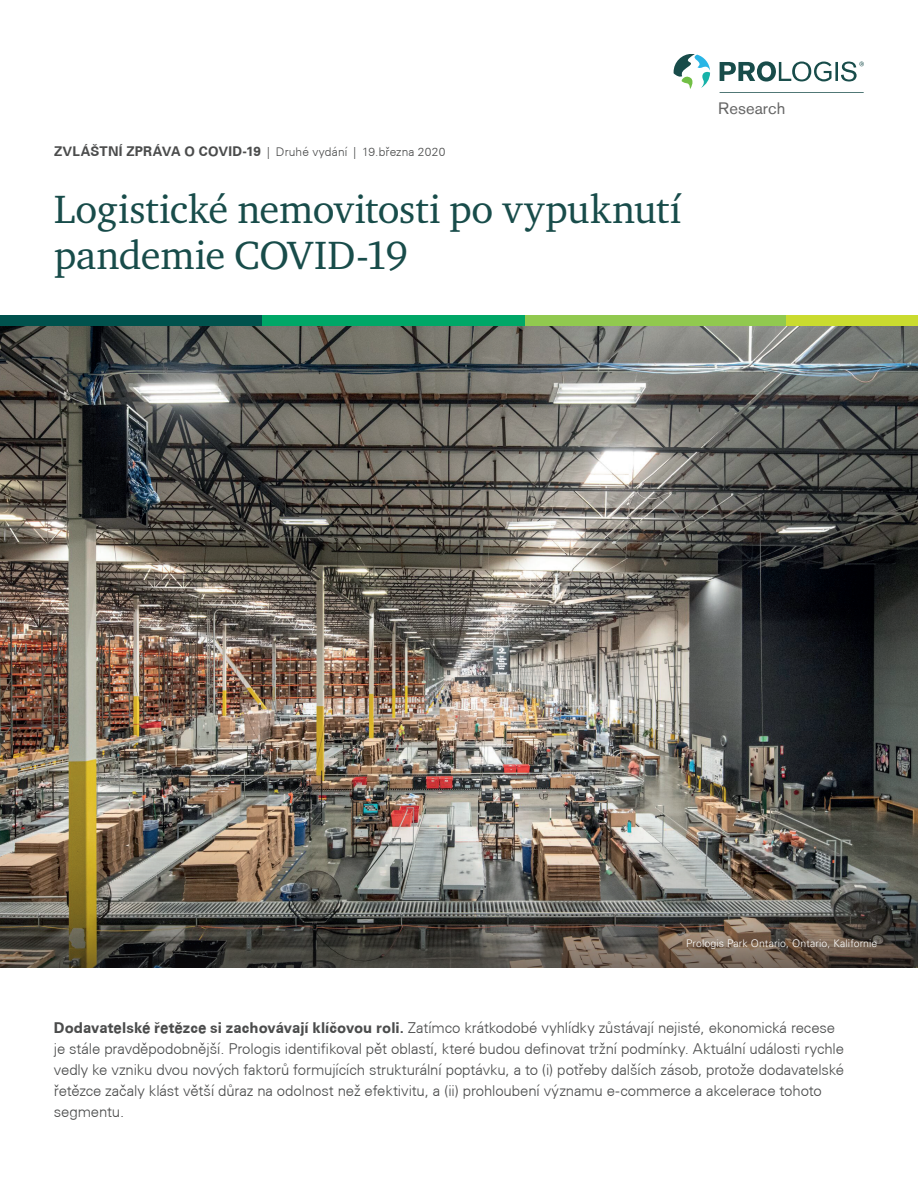
<style>
.page{position:relative;width:918px;height:1188px;background:#fff}
.page>*{position:absolute;margin:0;border:0;box-sizing:border-box;transform-origin:0 0}
.t1{font:40.5px/46.5px "Charter ITC Std";letter-spacing:-.01em;color:#184c4a}
.t2{font:16.5px "Akzidenz Grotesk BE";letter-spacing:.005em;color:#666}
.t3{font:300 15px/21px "Univers CE";letter-spacing:-.01em;color:#4b4c4c}
.t4{font:300 12px "Univers CE";letter-spacing:.01em;color:#4b4c4c}
.t5{font:300 10.5px "Univers LT Std";letter-spacing:.01em;color:#fff}
.s1{font-weight:700;font-size:13.5px}
.s2{font-family:"Univers LT Std"}
.s3{font-weight:700}
</style>
<div class="page">
<img style="left:0;top:326px;width:918px;height:447px">
<div style="left:0;top:315px;width:262px;height:11px;background:#00524d"></div>
<div style="left:525px;top:315px;width:262px;height:11px;background:#91c94f"></div>
<div style="left:262px;top:315px;width:263px;height:11px;background:#00a767"></div>
<div style="left:787px;top:315px;width:131px;height:11px;background:#cadb2f"></div>
<svg style="left:720px;top:92px;width:144px;height:1px"></svg>
<svg style="left:674px;top:54px;width:36px;height:35px"></svg>
<svg style="left:720px;top:61px;width:144px;height:21px"></svg>
<img style="left:0;top:773px;width:918px;height:97px">
<img style="left:0;top:870px;width:918px;height:98px">
<p class="t4" style="left:54px;top:145px;width:393px"><span class="s1">ZVLÁŠTNÍ ZPRÁVA O COVID-19</span> <span class="s2">|</span> Druhé vydání <span class="s2">|</span> 19.března 2020</p>
<h1 class="t1" style="left:54px;top:185px;width:629px">Logistické nemovitosti po vypuknutí pandemie COVID-19</h1>
<p class="t2" style="left:718px;top:99px;width:69px">Research</p>
<p class="t5" style="left:686px;top:937px;width:193px">Prologis Park Ontario, Ontario, Kalifornie</p>
<p class="t3" style="left:54px;top:1017px;width:792px"><span class="s3">Dodavatelské řetězce si zachovávají klíčovou roli.</span> Zatímco krátkodobé vyhlídky zůstávají nejisté, ekonomická recese je stále pravděpodobnější. Prologis identifikoval pět oblastí, které budou definovat tržní podmínky. Aktuální události rychle vedly ke vzniku dvou nových faktorů formujících strukturální poptávku, a to (i) potřeby dalších zásob, protože dodavatelské řetězce začaly klást větší důraz na odolnost než efektivitu, a (ii) prohloubení významu e-commerce a akcelerace tohoto segmentu.</p>
</div>
